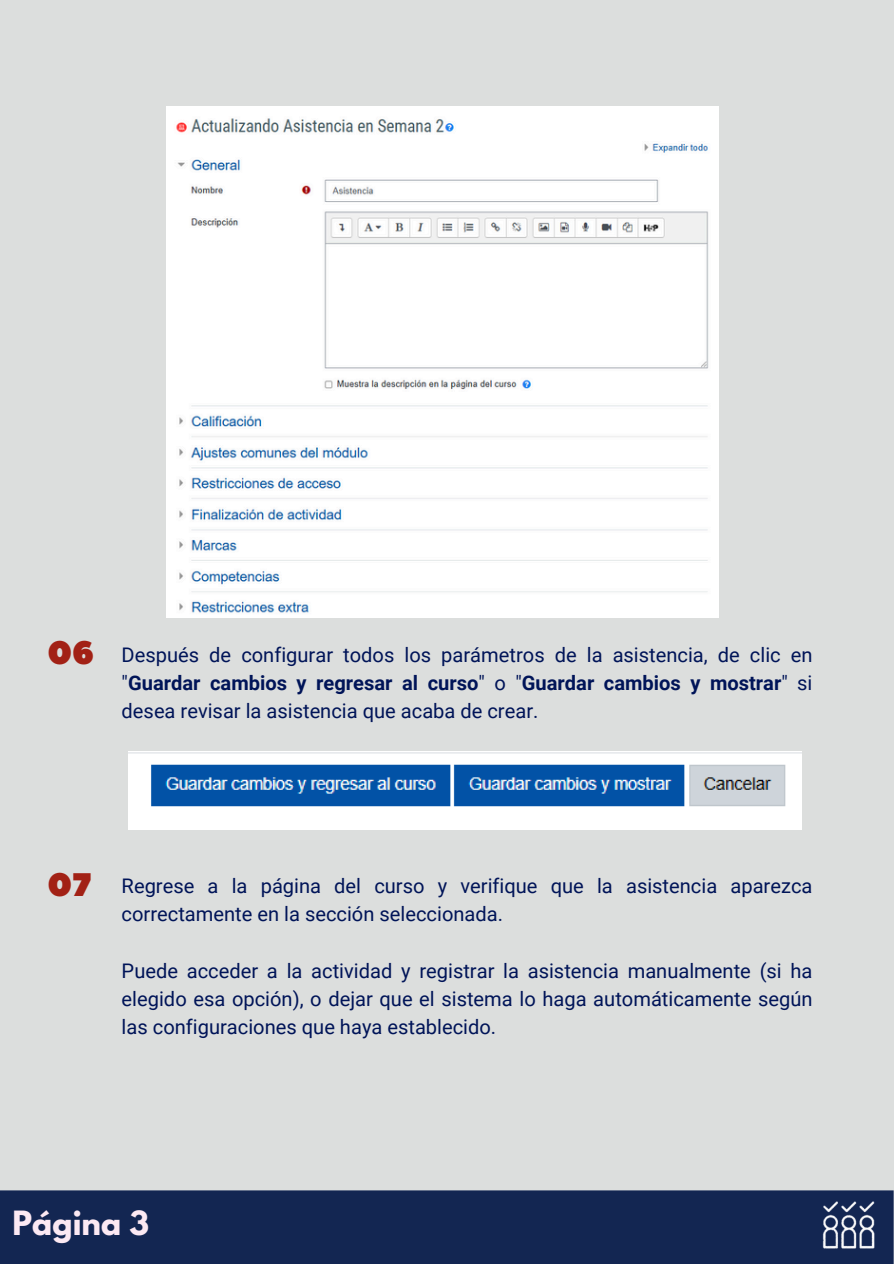
<style>
.page{position:relative;width:894px;height:1264px;background:#fff}
.page>*{position:absolute;margin:0;border:0;box-sizing:border-box;transform-origin:0 0}
.t1{font:32.55px "Peace Sans";color:#a22115}
.t2{font:700 29.55px "League Spartan";color:#fce9f3}
.t3{font:20.1px/28.2px "Roboto";color:#001458;text-align:justify}
.s1{font-weight:700}
</style>
<div class="page">
<div style="left:0;top:0;width:893px;height:1263px;background:#dcdedd"></div>
<div style="left:0;top:1190px;width:893px;height:73px;background:#132652"></div>
<img style="left:167px;top:106px;width:551px;height:511px">
<img style="left:128px;top:751px;width:673px;height:78px">
<img style="left:822px;top:1201px;width:53px;height:47px">
<p class="t1" style="left:47px;top:631px;width:48px">06</p>
<p class="t3" style="left:122px;top:640px;width:692px">Después de configurar todos los parámetros de la asistencia, de clic en "<span class="s1">Guardar cambios y regresar al curso</span>" o "<span class="s1">Guardar cambios y mostrar</span>" si desea revisar la asistencia que acaba de crear.</p>
<p class="t1" style="left:47px;top:863px;width:45px">07</p>
<p class="t3" style="left:122px;top:872px;width:692px">Regrese a la página del curso y verifique que la asistencia aparezca correctamente en la sección seleccionada.</p>
<p class="t3" style="left:122px;top:956px;width:692px">Puede acceder a la actividad y registrar la asistencia manualmente (si ha elegido esa opción), o dejar que el sistema lo haga automáticamente según las configuraciones que haya establecido.</p>
<p class="t2" style="left:13px;top:1207px;width:138px">Página 3</p>
</div>
